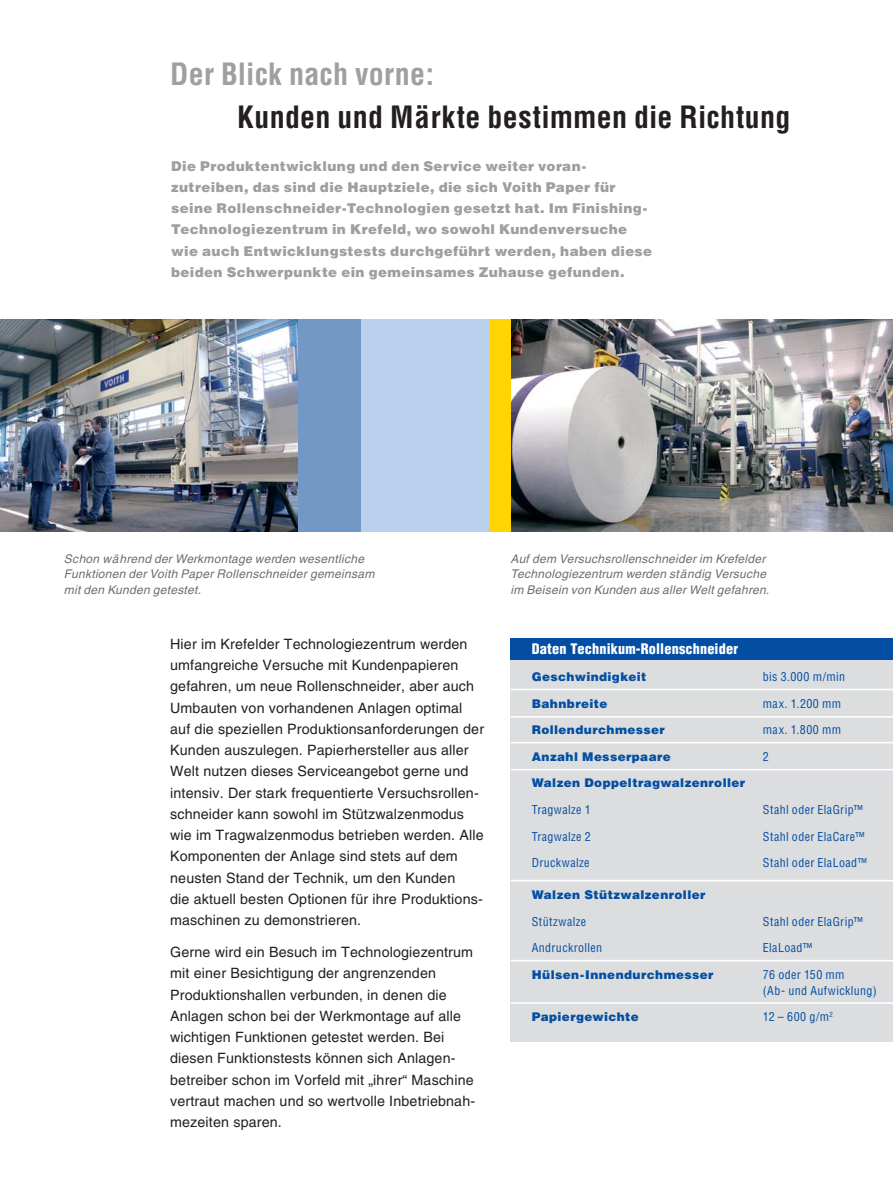
<style>
.page{position:relative;width:893px;height:1191px;background:#fff}
.page>*{position:absolute;margin:0;border:0;box-sizing:border-box;transform-origin:0 0}
.t1{font:700 condensed 30px "Helvetica";letter-spacing:.01em;color:#231f20}
.t2{font:700 condensed 30px "Helvetica";letter-spacing:.01em;color:#9d9fa1}
.t3{font:14.25px/21.3px "Helvetica";letter-spacing:.01em;color:#231f20}
.t4{font:900 condensed 14.25px "Helvetica";letter-spacing:.01em;color:#fff}
.t5{font:900 13.5px/21.3px "Helvetica";letter-spacing:.03em;color:#9d9fa1}
.t6{font:italic 12px/15.9px "Helvetica";letter-spacing:.025em;color:#6c6e70}
.t7{font:condensed 12px/15.9px "Helvetica";letter-spacing:.03em;color:#034ea2}
.t8{font:900 12px "Helvetica";letter-spacing:.035em;color:#034ea2}
</style>
<div class="page">
<div style="left:298px;top:319px;width:63px;height:213px;background:#7299c6"></div>
<img style="left:510px;top:319px;width:382px;height:213px">
<div style="left:510px;top:649px;width:382px;height:393px;background:#dcddde"></div>
<div style="left:510px;top:639px;width:382px;height:21px;background:#034ea2"></div>
<hr style="left:510px;top:689px;width:382px;height:1px;background:#fff">
<img style="left:0;top:319px;width:298px;height:213px">
<div style="left:361px;top:319px;width:128px;height:213px;background:#b9d1ed"></div>
<div style="left:489px;top:319px;width:21px;height:213px;background:#ffd400"></div>
<hr style="left:510px;top:716px;width:382px;height:2px;background:#fff">
<hr style="left:510px;top:960px;width:382px;height:1px;background:#fff">
<hr style="left:510px;top:880px;width:382px;height:1px;background:#fff">
<hr style="left:510px;top:1002px;width:382px;height:2px;background:#fff">
<hr style="left:510px;top:769px;width:382px;height:1px;background:#fff">
<hr style="left:510px;top:742px;width:382px;height:1px;background:#fff">
<h1 class="t2" style="left:170px;top:63px;width:265px">Der Blick nach vorne:</h1>
<h1 class="t1" style="left:237px;top:106px;width:554px">Kunden und Märkte bestimmen die Richtung</h1>
<p class="t5" style="left:171px;top:156px;width:482px">Die Produktentwicklung und den Service weiter voran&shy;zutreiben, das sind die Hauptziele, die sich Voith Paper für seine Rollenschneider-Technologien gesetzt hat. Im Finishing-Technologiezentrum in Krefeld, wo sowohl Kundenversuche wie auch Entwicklungstests durchgeführt werden, haben diese beiden Schwerpunkte ein gemeinsames Zuhause gefunden.</p>
<p class="t6" style="left:64px;top:551px;width:312px">Schon während der Werkmontage werden wesentliche<br>Funktionen der Voith Paper Rollenschneider gemeinsam mit den Kunden getestet.</p>
<p class="t6" style="left:510px;top:551px;width:260px">Auf dem Versuchsrollenschneider im Krefelder<br>Technologiezentrum werden ständig Versuche im Beisein von Kunden aus aller Welt gefahren.</p>
<p class="t3" style="left:170px;top:635px;width:315px">Hier im Krefelder Technologiezentrum werden umfangreiche Versuche mit Kundenpapieren gefahren, um neue Rollenschneider, aber auch Umbauten von vorhandenen Anlagen optimal auf die speziellen Produktionsanforderungen der Kunden auszulegen. Papierhersteller aus aller Welt nutzen dieses Serviceangebot gerne und intensiv. Der stark frequentierte Versuchsrollen&shy;schneider kann sowohl im Stützwalzenmodus wie im Tragwalzenmodus betrieben werden. Alle Komponenten der Anlage sind stets auf dem neusten Stand der Technik, um den Kunden<br>die aktuell besten Optionen für ihre Produktions&shy;maschinen zu demonstrieren.</p>
<p class="t3" style="left:170px;top:943px;width:306px">Gerne wird ein Besuch im Technologiezentrum mit einer Besichtigung der angrenzenden Produktionshallen verbunden, in denen die Anlagen schon bei der Werkmontage auf alle wichtigen Funktionen getestet werden. Bei diesen Funktionstests können sich Anlagen&shy;betreiber schon im Vorfeld mit „ihrer“ Maschine vertraut machen und so wertvolle Inbetriebnah&shy;mezeiten sparen.</p>
<p class="t4" style="left:531px;top:643px;width:208px">Daten Technikum-Rollenschneider</p>
<p class="t8" style="left:531px;top:672px;width:116px">Geschwindigkeit</p>
<p class="t8" style="left:531px;top:699px;width:77px">Bahnbreite</p>
<p class="t8" style="left:531px;top:726px;width:134px">Rollendurchmesser</p>
<p class="t8" style="left:531px;top:752px;width:141px">Anzahl Messerpaare</p>
<p class="t8" style="left:531px;top:779px;width:215px">Walzen Doppeltragwalzenroller</p>
<p class="t7" style="left:531px;top:803px;width:60px">Tragwalze 1</p>
<p class="t7" style="left:531px;top:829px;width:60px">Tragwalze 2</p>
<p class="t7" style="left:531px;top:856px;width:59px">Druckwalze</p>
<p class="t8" style="left:531px;top:890px;width:175px">Walzen Stützwalzenroller</p>
<p class="t7" style="left:531px;top:914px;width:56px">Stützwalze</p>
<p class="t7" style="left:531px;top:941px;width:72px">Andruckrollen</p>
<p class="t8" style="left:531px;top:970px;width:183px">Hülsen-Innendurchmesser</p>
<p class="t8" style="left:531px;top:1013px;width:109px">Papiergewichte</p>
<p class="t7" style="left:763px;top:670px;width:84px">bis 3.000 m/min</p>
<p class="t7" style="left:763px;top:696px;width:80px">max. 1.200 mm</p>
<p class="t7" style="left:763px;top:723px;width:80px">max. 1.800 mm</p>
<p class="t7" style="left:763px;top:749px;width:7px">2</p>
<p class="t7" style="left:763px;top:803px;width:101px">Stahl oder ElaGrip™</p>
<p class="t7" style="left:763px;top:829px;width:103px">Stahl oder ElaCare™</p>
<p class="t7" style="left:763px;top:856px;width:105px">Stahl oder ElaLoad™</p>
<p class="t7" style="left:763px;top:914px;width:101px">Stahl oder ElaGrip™</p>
<p class="t7" style="left:763px;top:941px;width:51px">ElaLoad™</p>
<p class="t7" style="left:763px;top:967px;width:115px">76 oder 150 mm<br>(Ab- und Aufwicklung)</p>
<p class="t7" style="left:763px;top:1010px;width:72px">12 – 600 g/m<sup>2</sup></p>
</div>
